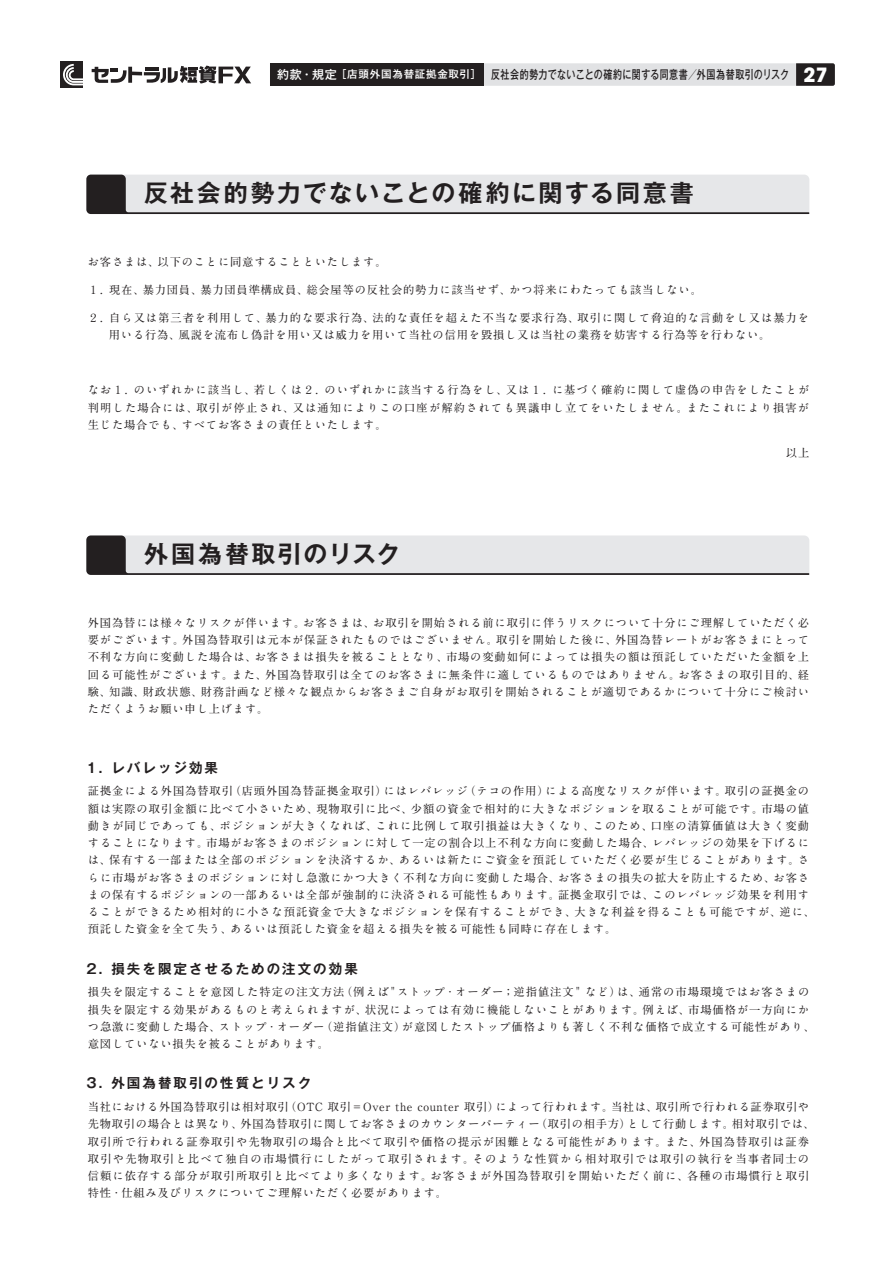
<style>
.page{position:relative;width:893px;height:1263px;background:#fff}
.page>*{position:absolute;margin:0;border:0;box-sizing:border-box;transform-origin:0 0}
.t1{font:700 24px "Gothic MB101 Pro De";letter-spacing:.095em;color:#231f20}
.t2{font:700 13.5px "Gothic MB101 Pro De";letter-spacing:.15em;color:#231f20}
.t3{font:500 12px "Gothic MB101 Pro";letter-spacing:.045em;color:#231f20;scale:.75 1}
.t4{font:700 11.25px/17.2px "A1 Mincho Std";letter-spacing:.08em;color:#231f20}
.s1{color:#fff}
.s2{font-size:10.5px;color:#fff}
.s3{font-family:"Avant Garde";font-weight:700;font-size:19.5px;color:#fff}
</style>
<div class="page">
<svg style="left:86px;top:536px;width:723px;height:39px;background:#d3d3d5"></svg>
<svg style="left:86px;top:175px;width:723px;height:39px;background:#d3d3d5"></svg>
<div style="left:61px;top:61px;width:22px;height:27px;background:#231f20"></div>
<svg style="left:63px;top:64px;width:20px;height:21px"></svg>
<svg style="left:92px;top:66px;width:159px;height:18px"></svg>
<svg style="left:483px;top:63px;width:352px;height:23px;background:#ccccce"></svg>
<div style="left:270px;top:63px;width:213px;height:23px;background:#231f20"></div>
<p class="t3" style="left:277px;top:65px;width:736px"><span class="s1">約款・規定</span> <span class="s2">［店頭外国為替証拠金取引］</span> 反社会的勢力でないことの確約に関する同意書／外国為替取引のリスク <span class="s3">27</span></p>
<h1 class="t1" style="left:144px;top:173px;width:551px">反社会的勢力でないことの確約に関する同意書</h1>
<p class="t4" style="left:88px;top:252px;width:300px">お客さまは、以下のことに同意することといたします。</p>
<p class="t4" style="left:88px;top:279px;width:615px">１．現在、暴力団員、暴力団員準構成員、総会屋等の反社会的勢力に該当せず、かつ将来にわたっても該当しない。</p>
<p class="t4" style="left:109px;top:307px;width:702px;text-indent:-21px">２．自ら又は第三者を利用して、暴力的な要求行為、法的な責任を超えた不当な要求行為、取引に関して脅迫的な言動をし又は暴力を用いる行為、風説を流布し偽計を用い又は威力を用いて当社の信用を毀損し又は当社の業務を妨害する行為等を行わない。</p>
<p class="t4" style="left:88px;top:380px;width:723px;text-align:justify">なお１．のいずれかに該当し、若しくは２．のいずれかに該当する行為をし、又は１．に基づく確約に関して虚偽の申告をしたことが判明した場合には、取引が停止され、又は通知によりこの口座が解約されても異議申し立てをいたしません。またこれにより損害が生じた場合でも、すべてお客さまの責任といたします。</p>
<p class="t4" style="left:786px;top:442px;width:25px">以上</p>
<h1 class="t1" style="left:144px;top:534px;width:258px">外国為替取引のリスク</h1>
<p class="t4" style="left:88px;top:613px;width:723px;text-align:justify">外国為替には様々なリスクが伴います。お客さまは、お取引を開始される前に取引に伴うリスクについて十分にご理解していただく必要がございます。外国為替取引は元本が保証されたものではございません。取引を開始した後に、外国為替レートがお客さまにとって不利な方向に変動した場合は、お客さまは損失を被ることとなり、市場の変動如何によっては損失の額は預託していただいた金額を上回る可能性がございます。また、外国為替取引は全てのお客さまに無条件に適しているものではありません。お客さまの取引目的、経験、知識、財政状態、財務計画など様々な観点からお客さまご自身がお取引を開始されることが適切であるかについて十分にご検討いただくようお願い申し上げます。</p>
<p class="t2" style="left:86px;top:756px;width:133px">1. レバレッジ効果</p>
<p class="t4" style="left:88px;top:781px;width:729px">証拠金による外国為替取引（店頭外国為替証拠金取引）にはレバレッジ（テコの作用）による高度なリスクが伴います。取引の証拠金の額は実際の取引金額に比べて小さいため、現物取引に比べ、少額の資金で相対的に大きなポジションを取ることが可能です。市場の値動きが同じであっても、ポジションが大きくなれば、これに比例して取引損益は大きくなり、このため、口座の清算価値は大きく変動することになります。市場がお客さまのポジションに対して一定の割合以上不利な方向に変動した場合、レバレッジの効果を下げるには、保有する一部または全部のポジションを決済するか、あるいは新たにご資金を預託していただく必要が生じることがあります。さらに市場がお客さまのポジションに対し急激にかつ大きく不利な方向に変動した場合、お客さまの損失の拡大を防止するため、お客さまの保有するポジションの一部あるいは全部が強制的に決済される可能性もあります。証拠金取引では、このレバレッジ効果を利用することができるため相対的に小さな預託資金で大きなポジションを保有することができ、大きな利益を得ることも可能ですが、逆に、預託した資金を全て失う、あるいは預託した資金を超える損失を被る可能性も同時に存在します。</p>
<p class="t2" style="left:86px;top:957px;width:273px">2. 損失を限定させるための注文の効果</p>
<p class="t4" style="left:88px;top:982px;width:728px">損失を限定することを意図した特定の注文方法（例えば " ストップ・オーダー；逆指値注文 " など）は、通常の市場環境ではお客さまの損失を限定する効果があるものと考えられますが、状況によっては有効に機能しないことがあります。例えば、市場価格が一方向にかつ急激に変動した場合、ストップ・オーダー（逆指値注文）が意図したストップ価格よりも著しく不利な価格で成立する可能性があり、意図していない損失を被ることがあります。</p>
<p class="t2" style="left:86px;top:1072px;width:226px">3. 外国為替取引の性質とリスク</p>
<p class="t4" style="left:88px;top:1097px;width:728px">当社における外国為替取引は相対取引（OTC 取引＝Over the counter 取引）によって行われます。当社は、取引所で行われる証券取引や先物取引の場合とは異なり、外国為替取引に関してお客さまのカウンターパーティー（取引の相手方）として行動します。相対取引では、取引所で行われる証券取引や先物取引の場合と比べて取引や価格の提示が困難となる可能性があります。また、外国為替取引は証券取引や先物取引と比べて独自の市場慣行にしたがって取引されます。そのような性質から相対取引では取引の執行を当事者同士の信頼に依存する部分が取引所取引と比べてより多くなります。お客さまが外国為替取引を開始いただく前に、各種の市場慣行と取引特性・仕組み及びリスクについてご理解いただく必要があります。</p>
</div>
